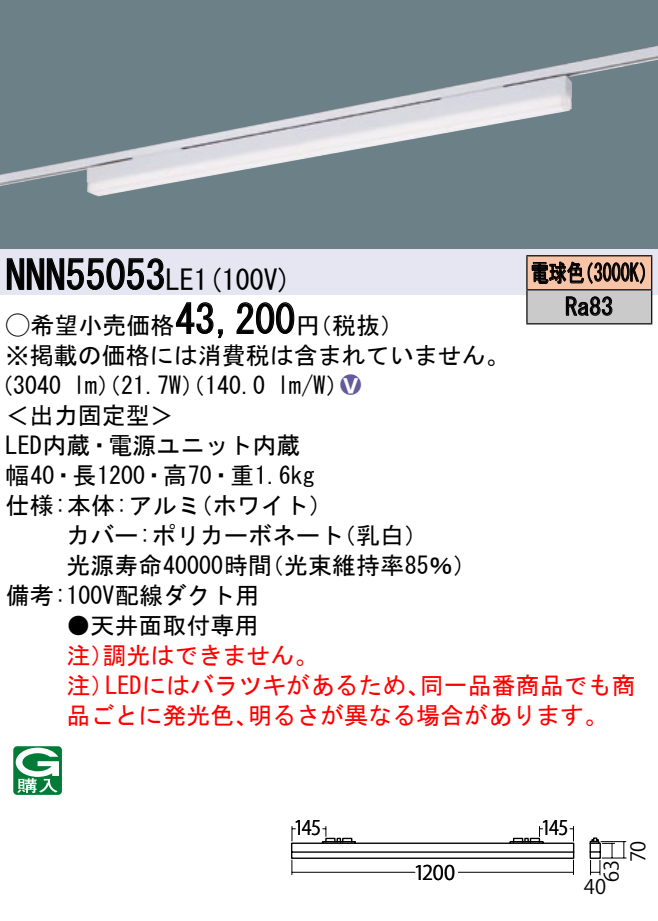
<style>
.page{position:relative;width:658px;height:921px;background:#fff}
.page>*{position:absolute;margin:0;border:0;box-sizing:border-box;transform-origin:0 0}
.t1{font:40px "MS Gothic";color:#000}
.t2{font:28px "MS Gothic";color:#000}
.t3{font:24px/30px "MS Gothic";color:#000}
.t4{font:24px "MS Gothic";color:#f00}
.t5{font:24px/34px "MS Gothic";color:#000;scale:.75 1}
.t6{font:24px "Ford Classification 1";color:#635aa0}
.t7{font:20px "ATC 436875472 d 44494 e 2 d 522 d 592 d 313330 90 pv RKSJ H";letter-spacing:-.035em;color:#000}
.t8{font:20px "ATC 436875472 d 44494 e 2 d 522 d 592 d 313330 90 pv RKSJ H";letter-spacing:-.035em;color:#000;scale:.9 1}
.s1{font-family:"Ford Classification 1"}
.s2{color:#fff}
</style>
<div class="page">
<div style="left:0;top:0;width:658px;height:249px;background:#6c8087"></div>
<img style="left:0;top:45px;width:658px;height:151px">
<div style="left:0;top:249px;width:658px;height:46px;background:#e6e5f2"></div>
<svg style="left:6px;top:258px;width:158px;height:32px"></svg>
<svg style="left:175px;top:302px;width:48px;height:37px"></svg>
<svg style="left:236px;top:302px;width:59px;height:32px"></svg>
<svg style="left:13px;top:746px;width:49px;height:49px"></svg>
<div style="left:527px;top:256px;width:124px;height:34px;background:#f7c4a7"></div>
<div style="left:527px;top:290px;width:124px;height:34px;background:#cacaca"></div>
<hr style="left:526px;top:255px;width:126px;height:1px;background:#000">
<hr style="left:526px;top:256px;width:1px;height:33px;background:#000">
<hr style="left:651px;top:256px;width:1px;height:33px;background:#000">
<hr style="left:526px;top:289px;width:126px;height:1px;background:#000">
<hr style="left:526px;top:290px;width:1px;height:33px;background:#000">
<hr style="left:651px;top:290px;width:1px;height:33px;background:#000">
<hr style="left:526px;top:323px;width:126px;height:1px;background:#000">
<svg style="left:531px;top:261px;width:114px;height:23px"></svg>
<svg style="left:565px;top:296px;width:47px;height:20px"></svg>
<svg style="left:291px;top:826px;width:335px;height:50px"></svg>
<h1 class="t1" style="left:6px;top:255px;width:162px">NNN55053</h1>
<p class="t2" style="left:166px;top:265px;width:127px">LE (1 100 (V</p>
<h1 class="t1" style="left:175px;top:299px;width:121px">43,200</h1>
<p class="t3" style="left:6px;top:310px;width:505px"><span class="s1">A</span>希望小売価格<br>※掲載の価格には消費税は含まれていません。</p>
<p class="t6" style="left:340px;top:372px;width:22px">2<span class="s2">8</span></p>
<p class="t3" style="left:296px;top:310px;width:109px">（円税抜(</p>
<p class="t3" style="left:277px;top:370px;width:73px">l m (W/</p>
<p class="t3" style="left:-11px;top:370px;width:74px">（3040</p>
<p class="t3" style="left:6px;top:400px;width:169px">＜出力固定型&lt;</p>
<p class="t3" style="left:6px;top:430px;width:296px">LED内蔵・電源ユニット内蔵</p>
<p class="t3" style="left:6px;top:460px;width:310px">幅40・長1200・高70・重1.6kg</p>
<p class="t3" style="left:189px;top:490px;width:146px">（ホワイト(</p>
<p class="t3" style="left:73px;top:370px;width:193px">lm）（21.7 ）（W 140.0</p>
<p class="t3" style="left:6px;top:490px;width:196px">仕様:本体:アルミ</p>
<p class="t3" style="left:260px;top:520px;width:218px;text-indent:-193px">カバー:ポリカーボネート<br>（光束維持率85％(</p>
<p class="t3" style="left:332px;top:520px;width:97px">（乳白(</p>
<p class="t3" style="left:6px;top:550px;width:268px;text-indent:61px">光源寿命40000時間備考:100V配線ダクト用</p>
<p class="t3" style="left:66px;top:610px;width:193px">●天井面取付専用</p>
<p class="t4" style="left:102px;top:643px;width:217px">調光はできません。</p>
<p class="t4" style="left:66px;top:643px;width:49px">注）</p>
<p class="t5" style="left:565px;top:256px;width:65px;text-indent:-34px">電球色<br>Ra83</p>
<p class="t5" style="left:575px;top:256px;width:109px">（3000 (K</p>
<p class="t4" style="left:66px;top:673px;width:49px">注）</p>
<p class="t4" style="left:105px;top:673px;width:326px">LEDにはバラツキがあるため、</p>
<p class="t4" style="left:420px;top:673px;width:217px">同一品番商品でも商</p>
<p class="t4" style="left:66px;top:703px;width:193px">品ごとに発光色、</p>
<p class="t4" style="left:248px;top:703px;width:362px">明るさが異なる場合があります。</p>
<p class="t8" style="left:294px;top:816px;width:32px">145</p>
<p class="t7" style="left:414px;top:861px;width:43px">1200</p>
<p class="t8" style="left:541px;top:816px;width:32px">145</p>
<p class="t7" style="left:600px;top:882px;width:23px;rotate:-90deg">63</p>
<p class="t7" style="left:584px;top:875px;width:24px">40</p>
<p class="t7" style="left:627px;top:862px;width:23px;rotate:-90deg">70</p>
</div>
